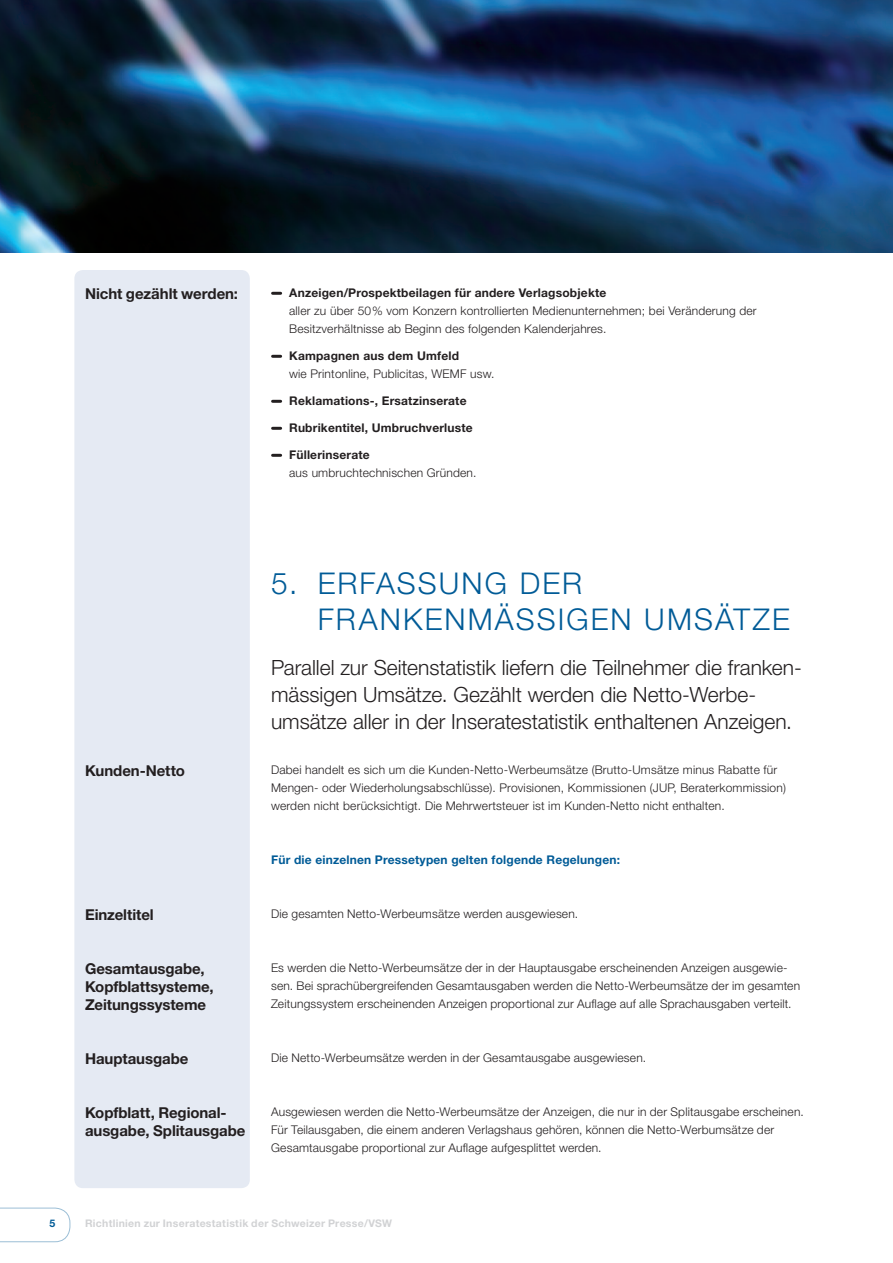
<style>
.page{position:relative;width:893px;height:1263px;background:#fff}
.page>*{position:absolute;margin:0;border:0;box-sizing:border-box;transform-origin:0 0}
.t1{font:300 30px/36px "Helvetica Neue LT Std";letter-spacing:.07em;color:#005b97}
.t2{font:300 21px/27px "Helvetica Neue LT Std";letter-spacing:-.005em;color:#231f20}
.t3{font:700 15px/18px "Helvetica Neue LT Std";letter-spacing:-.005em;color:#231f20}
.t4{font:300 12px/18px "Helvetica Neue LT Std";letter-spacing:.015em;color:#231f20}
.t5{font:700 12px "Helvetica Neue LT Std";letter-spacing:.015em;color:#231f20}
.t6{font:700 12px "Helvetica Neue LT Std";letter-spacing:.015em;color:#005b97}
.t7{font:700 10.5px "Helvetica Neue LT Std";letter-spacing:.025em;color:#d1d2d4}
.t8{font:700 10.5px "Helvetica Neue LT Std";color:#005b97}
</style>
<div class="page">
<svg style="left:0;top:1208px;width:70px;height:34px"></svg>
<div style="left:74px;top:270px;width:176px;height:918px;background:#e5eaf3;border-radius:9px"></div>
<svg style="left:273px;top:292px;width:8px;height:3px"></svg>
<svg style="left:273px;top:355px;width:8px;height:3px"></svg>
<svg style="left:273px;top:400px;width:8px;height:3px"></svg>
<svg style="left:273px;top:427px;width:8px;height:3px"></svg>
<svg style="left:273px;top:454px;width:8px;height:3px"></svg>
<img style="left:0;top:0;width:893px;height:253px">
<p class="t3" style="left:85px;top:284px;width:155px">Nicht gezählt werden:</p>
<p class="t5" style="left:289px;top:285px;width:319px">Anzeigen/Prospektbeilagen für andere Verlagsobjekte</p>
<p class="t4" style="left:289px;top:301px;width:469px">aller zu über 50% vom Konzern kontrollierten Medienunternehmen; bei Veränderung der<br>Besitzverhältnisse ab Beginn des folgenden Kalenderjahres.</p>
<p class="t5" style="left:289px;top:348px;width:171px">Kampagnen aus dem Umfeld</p>
<p class="t4" style="left:289px;top:364px;width:207px">wie Printonline, Publicitas, WEMF usw.</p>
<p class="t5" style="left:289px;top:393px;width:179px">Reklamations-, Ersatzinserate</p>
<p class="t5" style="left:289px;top:420px;width:185px">Rubrikentitel, Umbruchverluste</p>
<p class="t5" style="left:289px;top:447px;width:82px">Füllerinserate</p>
<p class="t4" style="left:289px;top:463px;width:189px">aus umbruchtechnischen Gründen.</p>
<h1 class="t1" style="left:318px;top:565px;width:473px;text-indent:-47px">5. ERFASSUNG DER<br>FRANKENMÄSSIGEN UMSÄTZE</h1>
<h2 class="t2" style="left:271px;top:654px;width:532px">Parallel zur Seitenstatistik liefern die Teilnehmer die franken&shy;mässigen Umsätze. Gezählt werden die Netto-Werbe&shy;umsätze aller in der Inseratestatistik enthaltenen Anzeigen.</h2>
<p class="t3" style="left:85px;top:761px;width:101px">Kunden-Netto</p>
<p class="t4" style="left:271px;top:760px;width:516px">Dabei handelt es sich um die Kunden-Netto-Werbeumsätze (Brutto-Umsätze minus Rabatte für<br>Mengen- oder Wiederholungsabschlüsse). Provisionen, Kommissionen (JUP, Beraterkommission) werden nicht berücksichtigt. Die Mehrwertsteuer ist im Kunden-Netto nicht enthalten.</p>
<p class="t6" style="left:271px;top:852px;width:350px">Für die einzelnen Pressetypen gelten folgende Regelungen:</p>
<p class="t3" style="left:85px;top:905px;width:70px">Einzeltitel</p>
<p class="t4" style="left:271px;top:904px;width:309px">Die gesamten Netto-Werbeumsätze werden ausgewiesen.</p>
<p class="t3" style="left:85px;top:959px;width:130px">Gesamtausgabe,<br>Kopfblattsysteme,<br>Zeitungssysteme</p>
<p class="t4" style="left:271px;top:958px;width:531px">Es werden die Netto-Werbeumsätze der in der Hauptausgabe erscheinenden Anzeigen ausgewie&shy;sen. Bei sprachübergreifenden Gesamtausgaben werden die Netto-Werbeumsätze der im gesamten<br>Zeitungssystem erscheinenden Anzeigen proportional zur Auflage auf alle Sprachausgaben verteilt.</p>
<p class="t3" style="left:85px;top:1049px;width:105px">Hauptausgabe</p>
<p class="t4" style="left:271px;top:1048px;width:376px">Die Netto-Werbeumsätze werden in der Gesamtausgabe ausgewiesen.</p>
<p class="t3" style="left:85px;top:1103px;width:162px">Kopfblatt, Regional&shy;ausgabe, Splitausgabe</p>
<p class="t4" style="left:271px;top:1102px;width:534px">Ausgewiesen werden die Netto-Werbeumsätze der Anzeigen, die nur in der Splitausgabe erscheinen.<br>Für Teilausgaben, die einem anderen Verlagshaus gehören, können die Netto-Werbumsätze der<br>Gesamtausgabe proportional zur Auflage aufgesplittet werden.</p>
<p class="t8" style="left:49px;top:1217px;width:7px">5</p>
<p class="t7" style="left:85px;top:1217px;width:309px">Richtlinien zur Inseratestatistik der Schweizer Presse/VSW</p>
</div>
